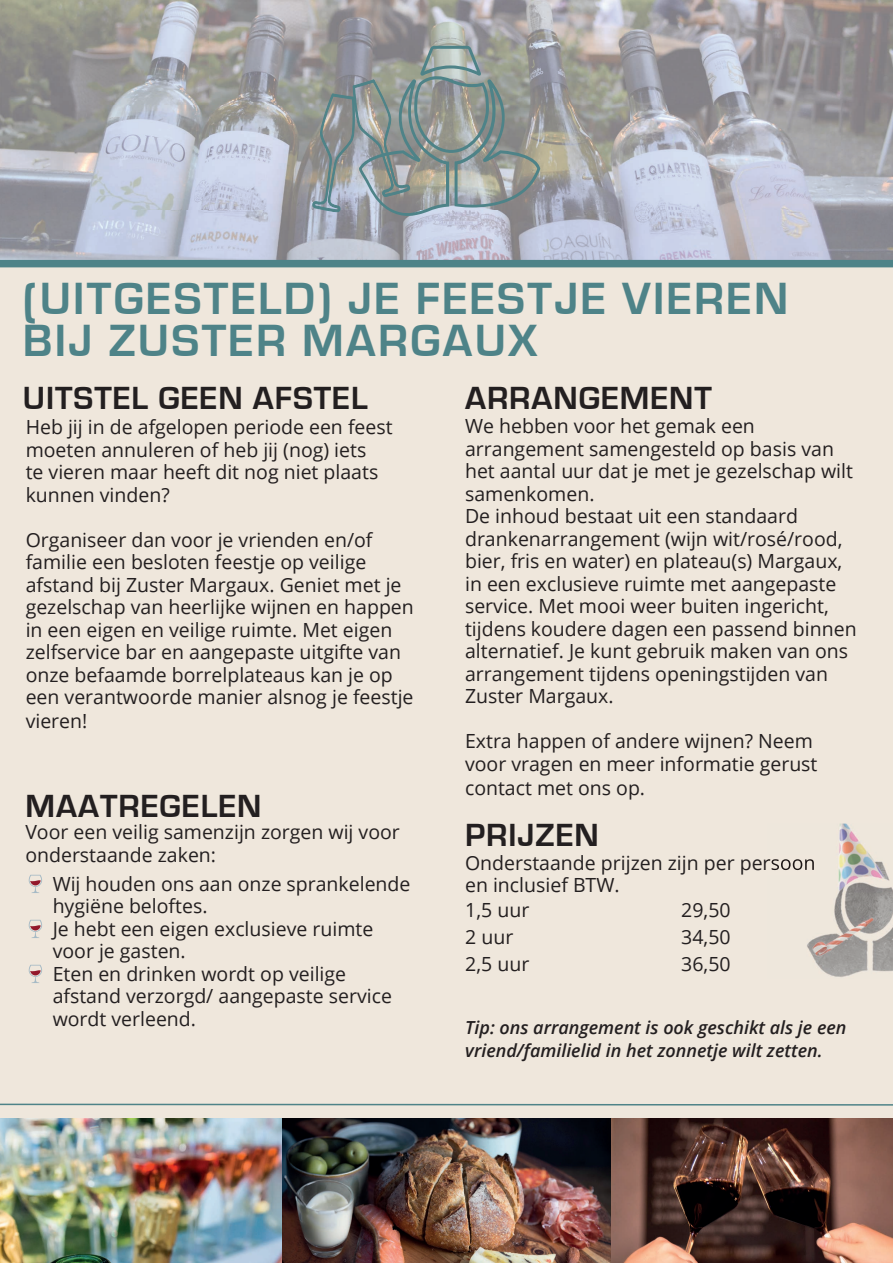
<style>
.page{position:relative;width:893px;height:1263px;background:#fff}
.page>*{position:absolute;margin:0;border:0;box-sizing:border-box;transform-origin:0 0}
.t1{font:700 46.5px/42px "Eurostile";letter-spacing:.05em;color:#4e8388}
.t2{font:700 33px "Eurostile";letter-spacing:.03em;color:#231f20}
.t3{font:19.5px/22.5px "Open Sans";color:#231f20}
.t4{font:italic 600 18px/22.5px "Open Sans";color:#231f20}
</style>
<div class="page">
<div style="left:0;top:266px;width:893px;height:997px;background:#efe7dc"></div>
<img style="left:0;top:0;width:893px;height:260px">
<svg style="left:312px;top:46px;width:228px;height:175px;background:#959c9b"></svg>
<div style="left:0;top:260px;width:893px;height:7px;background:#4e8388"></div>
<svg style="left:29px;top:875px;width:13px;height:18px"></svg>
<svg style="left:29px;top:920px;width:13px;height:18px"></svg>
<svg style="left:29px;top:965px;width:13px;height:18px"></svg>
<svg style="left:0;top:1103px;width:893px;height:3px"></svg>
<img style="left:0;top:1118px;width:893px;height:145px">
<img style="left:807px;top:823px;width:86px;height:154px">
<img style="left:767px;top:855px;width:48px;height:19px">
<h1 class="t1" style="left:23px;top:278px;width:767px">(UITGESTELD) JE FEESTJE VIEREN<br>BIJ ZUSTER MARGAUX</h1>
<h2 class="t2" style="left:23px;top:380px;width:346px">UITSTEL GEEN AFSTEL</h2>
<h2 class="t2" style="left:465px;top:380px;width:248px">ARRANGEMENT</h2>
<p class="t3" style="left:26px;top:415px;width:369px">Heb jij in de afgelopen periode een feest moeten annuleren of heb jij (nog) iets<br>te vieren maar heeft dit nog niet plaats kunnen vinden?</p>
<p class="t3" style="left:26px;top:528px;width:390px">Organiseer dan voor je vrienden en/of familie een besloten feestje op veilige afstand bij Zuster Margaux. Geniet met je gezelschap van heerlijke wijnen en happen in een eigen en veilige ruimte. Met eigen zelfservice bar en aangepaste uitgifte van onze befaamde borrelplateaus kan je op een verantwoorde manier alsnog je feestje vieren!</p>
<h2 class="t2" style="left:26px;top:788px;width:237px">MAATREGELEN</h2>
<p class="t3" style="left:25px;top:821px;width:376px">Voor een veilig samenzijn zorgen wij voor onderstaande zaken:</p>
<p class="t3" style="left:53px;top:872px;width:359px">Wij houden ons aan onze sprankelende hygiëne beloftes.<br>Je hebt een eigen exclusieve ruimte voor je gasten.<br>Eten en drinken wordt op veilige afstand verzorgd/ aangepaste service wordt verleend.</p>
<p class="t3" style="left:465px;top:414px;width:393px">We hebben voor het gemak een arrangement samengesteld op basis van het aantal uur dat je met je gezelschap wilt samenkomen.<br>De inhoud bestaat uit een standaard drankenarrangement (wijn wit/rosé/rood, bier, fris en water) en plateau(s) Margaux, in een exclusieve ruimte met aangepaste service. Met mooi weer buiten ingericht, tijdens koudere dagen een passend binnen alternatief. Je kunt gebruik maken van ons arrangement tijdens openingstijden van Zuster Margaux.</p>
<p class="t3" style="left:465px;top:729px;width:354px;line-height:23.2px">Extra happen of andere wijnen? Neem voor vragen en meer informatie gerust contact met ons op.</p>
<h2 class="t2" style="left:465px;top:817px;width:135px">PRIJZEN</h2>
<p class="t3" style="left:465px;top:851px;width:352px">Onderstaande prijzen zijn per persoon en inclusief BTW.</p>
<p class="t3" style="left:465px;top:898px;width:66px">1,5 uur</p>
<p class="t3" style="left:681px;top:898px;width:51px">29,50</p>
<p class="t3" style="left:465px;top:925px;width:50px">2 uur</p>
<p class="t3" style="left:681px;top:925px;width:51px">34,50</p>
<p class="t3" style="left:465px;top:952px;width:66px">2,5 uur</p>
<p class="t3" style="left:681px;top:952px;width:51px">36,50</p>
<p class="t4" style="left:465px;top:1016px;width:383px">Tip: ons arrangement is ook geschikt als je een vriend/familielid in het zonnetje wilt zetten.</p>
</div>
